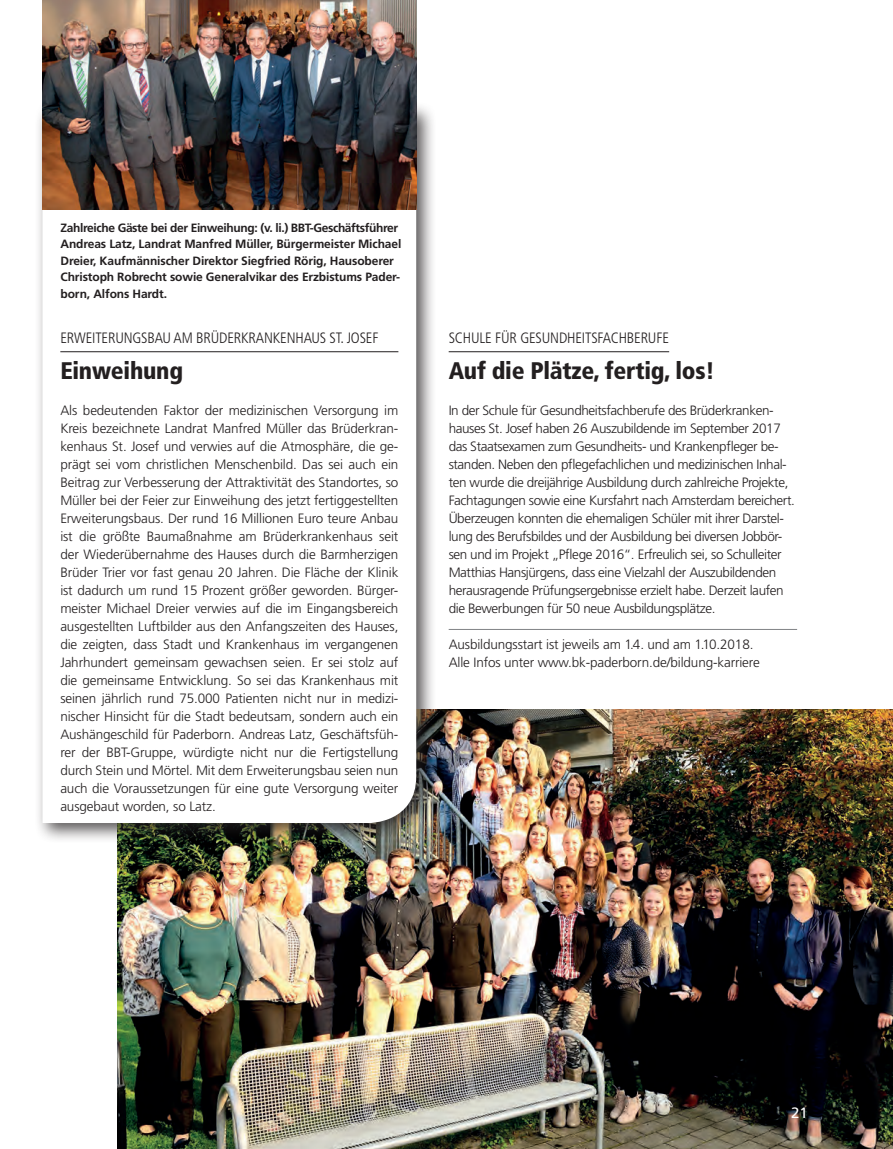
<style>
.page{position:relative;width:893px;height:1149px;background:#fff}
.page>*{position:absolute;margin:0;border:0;box-sizing:border-box;transform-origin:0 0}
.Headline_Kurz_und_Kn{font:900 condensed 24px "Frutiger LT Pro";letter-spacing:-.01em;color:#231f20}
.Kopfzeile_kurz_und_k{font:300 condensed 15px "Frutiger LT Pro";letter-spacing:-.01em;color:#231f20}
.Fließtext_9_12{font:15px "Frutiger";color:#fff}
.Fließtext_Kurz_und_k{font:300 13.5px/18px "Frutiger";letter-spacing:-.03em;color:#231f20}
.Fließtext_Kurz_und_k-2{font:300 13.5px "Frutiger";letter-spacing:-.01em;color:#231f20}
.BU_9_11_Weiß_Unterle{font:700 12px/16.5px "Frutiger";letter-spacing:-.01em;color:#231f20}
</style>
<div class="page">
<img style="left:118px;top:709px;width:775px;height:439px">
<div style="left:35px;top:101px;width:401px;height:742px;background:#231f20;opacity:.75"></div>
<svg style="left:43px;top:210px;width:373px;height:612px"></svg>
<hr style="left:449px;top:351px;width:220px;height:1px;background:#231f20">
<img style="left:43px;top:0;width:373px;height:210px">
<hr style="left:60px;top:351px;width:338px;height:1px;background:#231f20">
<hr style="left:449px;top:629px;width:348px;height:1px;background:#808285">
<p class="BU_9_11_Weiß_Unterle" style="left:61px;top:219px;width:342px">Zahlreiche Gäste bei der Einweihung: (v. li.) BBT-Geschäftsführer Andreas Latz, Landrat Manfred Müller, Bürgermeister Michael Dreier, Kaufmännischer Direktor Siegfried Rörig, Hausoberer Christoph Robrecht sowie Generalvikar des Erzbistums Pader&shy;born, Alfons Hardt.</p>
<p class="Kopfzeile_kurz_und_k" style="left:60px;top:329px;width:320px">ERWEITERUNGSBAU AM BRÜDERKRANKENHAUS ST. JOSEF</p>
<p class="Headline_Kurz_und_Kn" style="left:60px;top:356px;width:124px">Einweihung</p>
<p class="Fließtext_Kurz_und_k" style="left:60px;top:401px;width:340px;text-align:justify">Als bedeutenden Faktor der medizinischen Versorgung im Kreis bezeichnete Landrat Manfred Müller das Brüderkran&shy;kenhaus St. Josef und verwies auf die Atmosphäre, die ge&shy;prägt sei vom christlichen Menschenbild. Das sei auch ein Beitrag zur Verbesserung der Attraktivität des Standortes, so Müller bei der Feier zur Einweihung des jetzt fertiggestellten Erweiterungsbaus. Der rund 16 Millionen Euro teure Anbau ist die größte Baumaßnahme am Brüderkrankenhaus seit der Wiederübernahme des Hauses durch die Barmherzigen Brüder Trier vor fast genau 20 Jahren. Die Fläche der Klinik ist dadurch um rund 15 Prozent größer geworden. Bürger&shy;meister Michael Dreier verwies auf die im Eingangsbereich ausgestellten Luftbilder aus den Anfangszeiten des Hauses, die zeigten, dass Stadt und Krankenhaus im vergangenen Jahrhundert gemeinsam gewachsen seien. Er sei stolz auf die gemeinsame Entwicklung. So sei das Krankenhaus mit seinen jährlich rund 75.000 Patienten nicht nur in medizi&shy;nischer Hinsicht für die Stadt bedeutsam, sondern auch ein Aushängeschild für Paderborn. Andreas Latz, Geschäftsfüh&shy;rer der BBT-Gruppe, würdigte nicht nur die Fertigstellung durch Stein und Mörtel. Mit dem Erweiterungsbau seien nun auch die Voraussetzungen für eine gute Versorgung weiter ausgebaut worden, so Latz.</p>
<p class="Kopfzeile_kurz_und_k" style="left:449px;top:329px;width:222px">SCHULE FÜR GESUNDHEITSFACHBERUFE</p>
<p class="Headline_Kurz_und_Kn" style="left:449px;top:356px;width:268px">Auf die Plätze, fertig, los!</p>
<p class="Fließtext_Kurz_und_k" style="left:449px;top:401px;width:348px">In der Schule für Gesundheitsfachberufe des Brüderkranken&shy;hauses St. Josef haben 26 Auszubildende im September 2017 das Staatsexamen zum Gesundheits- und Krankenpfleger be&shy;standen. Neben den pflegefachlichen und medizinischen Inhal&shy;ten wurde die dreijährige Ausbildung durch zahlreiche Projekte, Fachtagungen sowie eine Kursfahrt nach Amsterdam bereichert.<br>Überzeugen konnten die ehemaligen Schüler mit ihrer Darstel&shy;lung des Berufsbildes und der Ausbildung bei diversen Jobbör&shy;sen und im Projekt „Pflege 2016“. Erfreulich sei, so Schulleiter Matthias Hansjürgens, dass eine Vielzahl der Auszubildenden herausragende Prüfungsergebnisse erzielt habe. Derzeit laufen die Bewerbungen für 50 neue Ausbildungsplätze.</p>
<p class="Fließtext_Kurz_und_k-2" style="left:449px;top:636px;width:306px">Ausbildungsstart ist jeweils am 1.4. und am 1.10.2018.</p>
<p class="Fließtext_Kurz_und_k-2" style="left:449px;top:654px;width:313px">Alle Infos unter www.bk-paderborn.de/bildung-karriere</p>
<p class="Fließtext_9_12" style="left:791px;top:1103px;width:18px">21</p>
</div>
